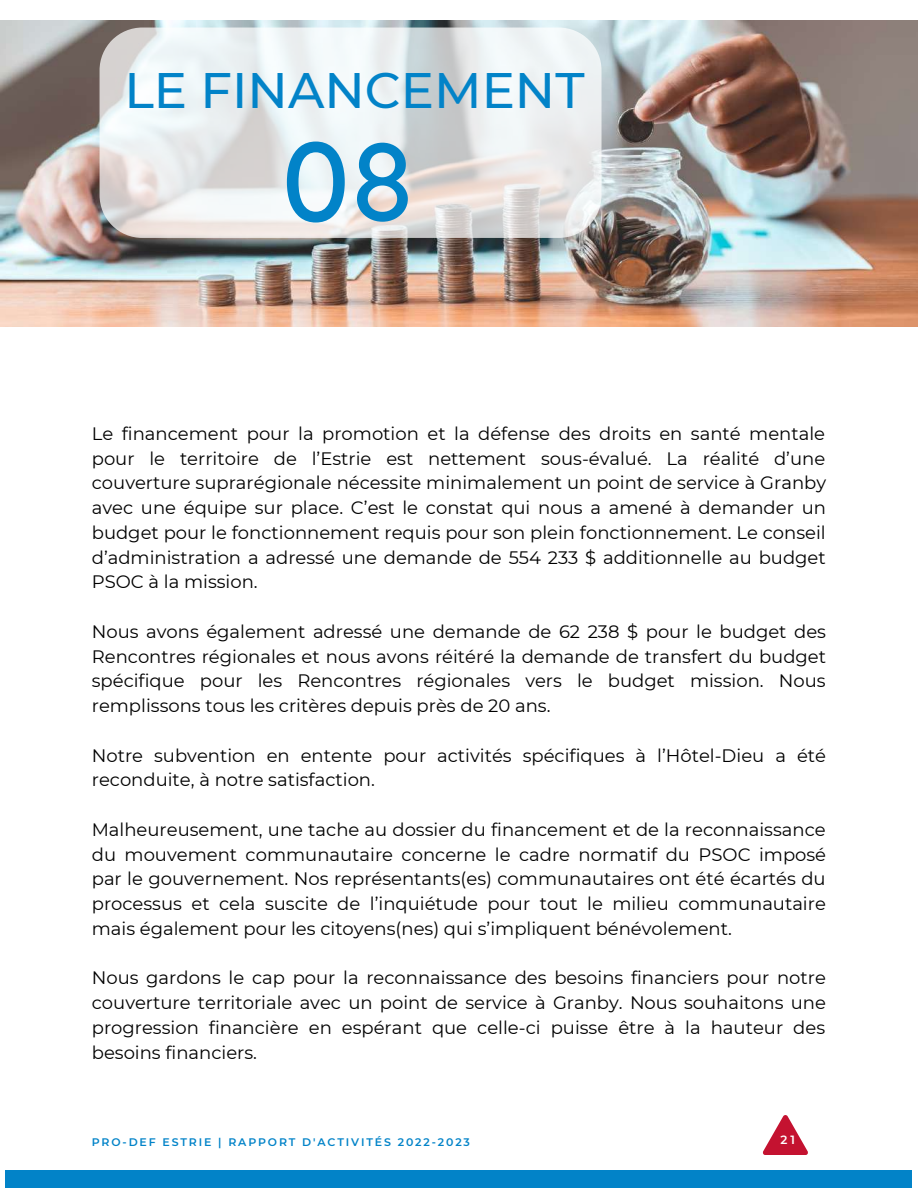
<style>
.page{position:relative;width:918px;height:1188px;background:#fff}
.page>*{position:absolute;margin:0;border:0;box-sizing:border-box;transform-origin:0 0}
.t1{font:500 112.5px "Quicksand";color:#0283c8}
.t2{font:500 49.8px "Montserrat";color:#0283c8}
.t3{font:18px/24.8px "Montserrat";color:#000;text-align:justify}
.t4{font:600 12px "Montserrat";color:#fff}
.t5{font:600 10.95px "Montserrat";letter-spacing:.17em;color:#0283c8}
</style>
<div class="page">
<div style="left:6px;top:1170px;width:906px;height:18px;background:#0283c8"></div>
<img style="left:0;top:20px;width:918px;height:306px">
<svg style="left:100px;top:28px;width:502px;height:210px"></svg>
<svg style="left:763px;top:1115px;width:45px;height:40px"></svg>
<h2 class="t2" style="left:124px;top:60px;width:462px">LE FINANCEMENT</h2>
<h1 class="t1" style="left:282px;top:109px;width:135px">08</h1>
<p class="t3" style="left:92px;top:421px;width:736px">Le financement pour la promotion et la défense des droits en santé mentale pour le territoire de l’Estrie est nettement sous-évalué. La réalité d’une couverture suprarégionale nécessite minimalement un point de service à Granby avec une équipe sur place. C’est le constat qui nous a amené à demander un budget pour le fonctionnement requis pour son plein fonctionnement. Le conseil d’administration a adressé une demande de 554 233 $ additionnelle au budget PSOC à la mission.</p>
<p class="t3" style="left:92px;top:619px;width:736px">Nous avons également adressé une demande de 62 238 $ pour le budget des Rencontres régionales et nous avons réitéré la demande de transfert du budget spécifique pour les Rencontres régionales vers le budget mission. Nous remplissons tous les critères depuis près de 20 ans.</p>
<p class="t3" style="left:92px;top:743px;width:736px">Notre subvention en entente pour activités spécifiques à l’Hôtel-Dieu a été reconduite, à notre satisfaction.</p>
<p class="t3" style="left:92px;top:817px;width:736px">Malheureusement, une tache au dossier du financement et de la reconnaissance du mouvement communautaire concerne le cadre normatif du PSOC imposé par le gouvernement. Nos représentants(es) communautaires ont été écartés du processus et cela suscite de l’inquiétude pour tout le milieu communautaire mais également pour les citoyens(nes) qui s’impliquent bénévolement.</p>
<p class="t3" style="left:92px;top:965px;width:736px">Nous gardons le cap pour la reconnaissance des besoins financiers pour notre couverture territoriale avec un point de service à Granby. Nous souhaitons une progression financière en espérant que celle-ci puisse être à la hauteur des besoins financiers.</p>
<p class="t5" style="left:92px;top:1135px;width:380px">PRO-DEF ESTRIE | RAPPORT D'ACTIVITÉS 2022-2023</p>
<p class="t4" style="left:781px;top:1132px;width:16px">21</p>
</div>
